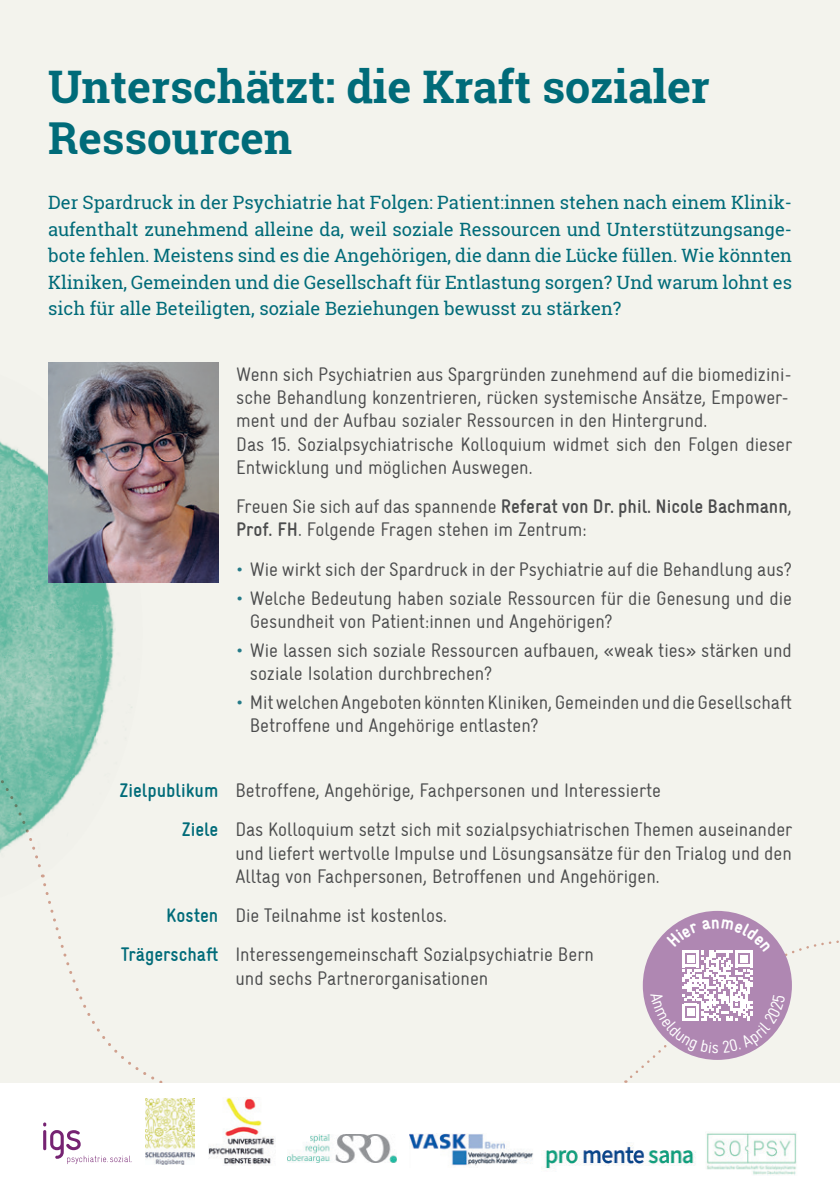
<style>
.page{position:relative;width:840px;height:1191px;background:#fff}
.page>*{position:absolute;margin:0;border:0;box-sizing:border-box;transform-origin:0 0}
.t1{font:700 44.8px "Roboto Slab";color:#006b79}
.t2{font:700 44px "Roboto Slab";color:#006b79}
.t3{font:condensed 19.4px/23.2px "Gravur LLTT";color:#4b4c4d}
.t4{font:18.4px/26.6px "Roboto Slab";color:#006b79;text-align:justify}
.s1{font-weight:700}
.s2{color:#247a88}
.s3{font-weight:700;color:#006b79}
</style>
<div class="page">
<div style="left:0;top:0;width:839px;height:1083px;background:#f3f3ed"></div>
<img style="left:0;top:441px;width:159px;height:437px">
<img style="left:48px;top:362px;width:170px;height:220px">
<svg style="left:43px;top:883px;width:120px;height:200px"></svg>
<svg style="left:0;top:647px;width:45px;height:230px"></svg>
<img style="left:146px;top:1098px;width:48px;height:66px">
<img style="left:287px;top:1135px;width:109px;height:27px">
<img style="left:410px;top:1133px;width:123px;height:33px">
<img style="left:208px;top:1097px;width:67px;height:68px">
<img style="left:541px;top:1145px;width:155px;height:24px">
<img style="left:706px;top:1142px;width:91px;height:33px">
<svg style="left:43px;top:1122px;width:89px;height:42px"></svg>
<svg style="left:441px;top:919px;width:399px;height:223px"></svg>
<p class="t1" style="left:48px;top:56px;width:663px">Unterschätzt: die Kraft sozialer</p>
<p class="t2" style="left:48px;top:108px;width:245px">Ressourcen</p>
<p class="t4" style="left:48px;top:189px;width:745px">Der Spardruck in der Psychiatrie hat Folgen: Patient:innen stehen nach einem Klinik&shy;aufenthalt zunehmend alleine da, weil soziale Ressourcen und Unterstützungsange&shy;bote fehlen. Meistens sind es die Angehörigen, die dann die Lücke füllen. Wie könnten Kliniken, Gemeinden und die Gesellschaft für Entlastung sorgen? Und warum lohnt es sich für alle Beteiligten, soziale Beziehungen bewusst zu stärken?</p>
<p class="t3" style="left:236px;top:362px;width:557px">Wenn sich Psychiatrien aus Spargründen zunehmend auf die biomedizini&shy;sche Behandlung konzentrieren, rücken systemische Ansätze, Empower-</p>
<p class="t3" style="left:236px;top:408px;width:472px">ment und der Aufbau sozialer Ressourcen in den Hintergrund.</p>
<p class="t3" style="left:236px;top:432px;width:557px">Das 15. Sozialpsychiatrische Kolloquium widmet sich den Folgen dieser<br>Entwicklung und möglichen Auswegen.</p>
<p class="t3" style="left:236px;top:494px;width:557px">Freuen Sie sich auf das spannende <span class="s1">Referat von Dr. phil. Nicole Bachmann</span>,<br><span class="s1">Prof. FH</span>. Folgende Fragen stehen im Zentrum:</p>
<p class="t3" style="left:236px;top:556px;width:557px"><span class="s2">•</span> Wie wirkt sich der Spardruck in der Psychiatrie auf die Behandlung aus?</p>
<p class="t3" style="left:250px;top:585px;width:543px;text-indent:-14px"><span class="s2">•</span> Welche Bedeutung haben soziale Ressourcen für die Genesung und die<br>Gesundheit von Patient:innen und Angehörigen?</p>
<p class="t3" style="left:250px;top:637px;width:543px;text-indent:-14px"><span class="s2">•</span> Wie lassen sich soziale Ressourcen aufbauen, «weak ties» stärken und soziale Isolation durchbrechen?</p>
<p class="t3" style="left:250px;top:690px;width:543px;text-indent:-14px"><span class="s2">•</span> Mit welchen Angeboten könnten Kliniken, Gemeinden und die Gesellschaft<br>Betroffene und Angehörige entlasten?</p>
<p class="t3" style="left:119px;top:778px;width:543px"><span class="s3">Zielpublikum</span> Betroffene, Angehörige, Fachpersonen und Interessierte</p>
<p class="t3" style="left:235px;top:817px;width:558px;text-align:justify;text-indent:-54px"><span class="s3">Ziele</span> Das Kolloquium setzt sich mit sozialpsychiatrischen Themen auseinander und liefert wertvolle Impulse und Lösungsansätze für den Trialog und den Alltag von Fachpersonen, Betroffenen und Angehörigen.</p>
<p class="t3" style="left:166px;top:903px;width:282px"><span class="s3">Kosten</span> Die Teilnahme ist kostenlos.</p>
<p class="t3" style="left:121px;top:942px;width:474px"><span class="s3">Trägerschaft</span> Interessengemeinschaft Sozialpsychiatrie Bern</p>
<p class="t3" style="left:235px;top:965px;width:254px">und sechs Partnerorganisationen</p>
</div>
